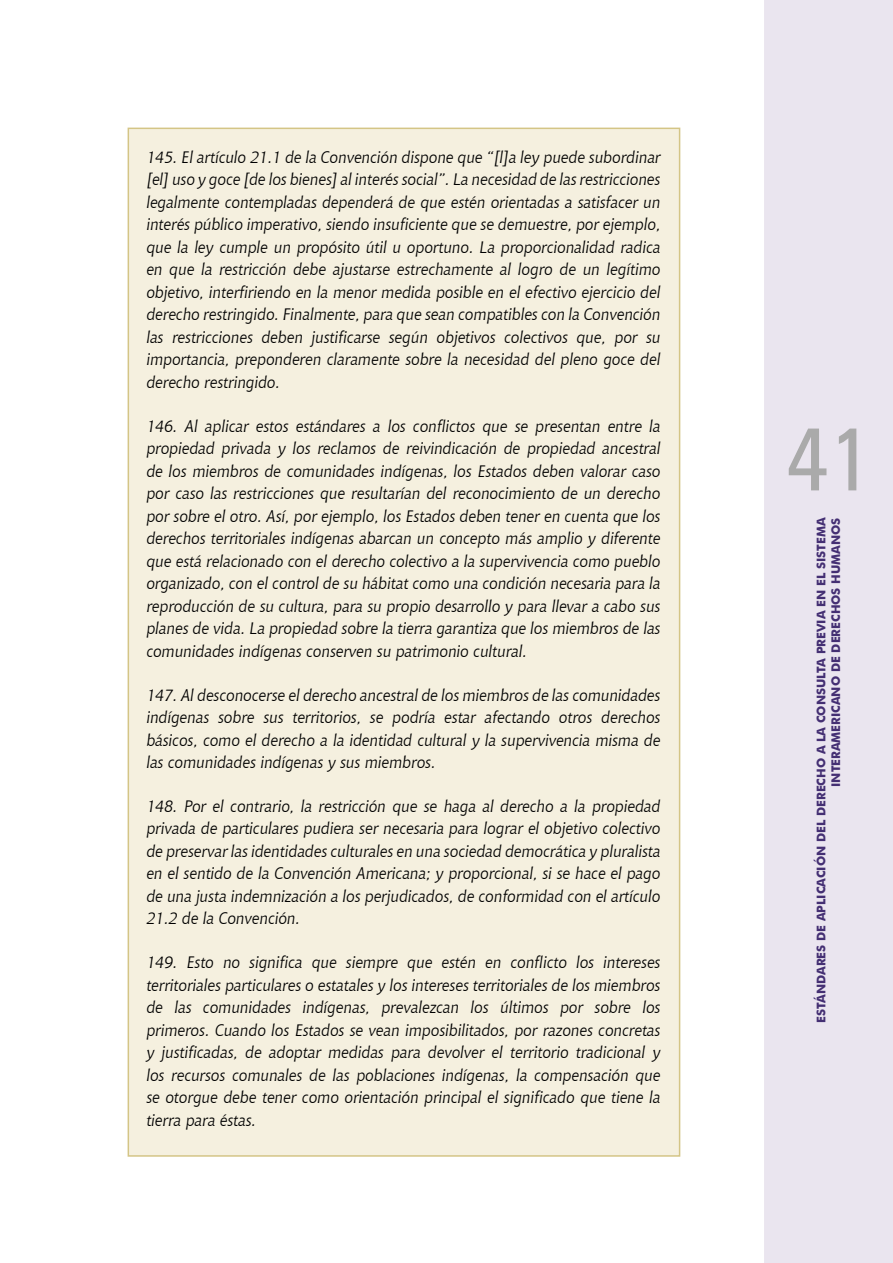
<style>
.page{position:relative;width:893px;height:1263px;background:#fff}
.page>*{position:absolute;margin:0;border:0;box-sizing:border-box;transform-origin:0 0}
.t1{font:500 condensed 90px "Univers";color:#aaa}
.t2{font:italic 16.5px/22.5px "Chianti BT";color:#000;text-align:justify}
.t3{font:700 12px/14.4px "Futura BT";color:#442f73;text-align:right}
</style>
<div class="page">
<div style="left:764px;top:0;width:129px;height:1263px;background:#eae5ef"></div>
<div style="left:128px;top:128px;width:552px;height:1029px;background:#f5f0df;border:2px solid #d4c586"></div>
<p class="t2" style="left:147px;top:145px;width:516px">145. El artículo 21.1 de la Convención dispone que “[l]a ley puede subordinar [el] uso y goce [de los bienes] al interés social”. La necesidad de las restricciones legalmente contempladas dependerá de que estén orientadas a satisfacer un interés público imperativo, siendo insuficiente que se demuestre, por ejemplo, que la ley cumple un propósito útil u oportuno. La proporcionalidad radica en que la restricción debe ajustarse estrechamente al logro de un legítimo objetivo, interfiriendo en la menor medida posible en el efectivo ejercicio del derecho restringido. Finalmente, para que sean compatibles con la Convención las restricciones deben justificarse según objetivos colectivos que, por su importancia, preponderen claramente sobre la necesidad del pleno goce del derecho restringido.</p>
<p class="t2" style="left:147px;top:414px;width:516px">146. Al aplicar estos estándares a los conflictos que se presentan entre la propiedad privada y los reclamos de reivindicación de propiedad ancestral de los miembros de comunidades indígenas, los Estados deben valorar caso por caso las restricciones que resultarían del reconocimiento de un derecho por sobre el otro. Así, por ejemplo, los Estados deben tener en cuenta que los derechos territoriales indígenas abarcan un concepto más amplio y diferente que está relacionado con el derecho colectivo a la supervivencia como pueblo organizado, con el control de su hábitat como una condición necesaria para la reproducción de su cultura, para su propio desarrollo y para llevar a cabo sus planes de vida. La propiedad sobre la tierra garantiza que los miembros de las comunidades indígenas conserven su patrimonio cultural.</p>
<p class="t2" style="left:147px;top:683px;width:516px">147. Al desconocerse el derecho ancestral de los miembros de las comunidades indígenas sobre sus territorios, se podría estar afectando otros derechos básicos, como el derecho a la identidad cultural y la supervivencia misma de las comunidades indígenas y sus miembros.</p>
<p class="t2" style="left:147px;top:794px;width:516px">148. Por el contrario, la restricción que se haga al derecho a la propiedad privada de particulares pudiera ser necesaria para lograr el objetivo colectivo de preservar las identidades culturales en una sociedad democrática y pluralista en el sentido de la Convención Americana; y proporcional, si se hace el pago de una justa indemnización a los perjudicados, de conformidad con el artículo 21.2 de la Convención.</p>
<p class="t2" style="left:147px;top:950px;width:516px">149. Esto no significa que siempre que estén en conflicto los intereses territoriales particulares o estatales y los intereses territoriales de los miembros de las comunidades indígenas, prevalezcan los últimos por sobre los primeros. Cuando los Estados se vean imposibilitados, por razones concretas y justificadas, de adoptar medidas para devolver el territorio tradicional y los recursos comunales de las poblaciones indígenas, la compensación que se otorgue debe tener como orientación principal el significado que tiene la tierra para éstas.</p>
<h1 class="t1" style="left:787px;top:407px;width:85px">41</h1>
<p class="t3" style="left:814px;top:1023px;width:507px;rotate:-90deg">ESTÁNDARES DE APLICACIÓN DEL DERECHO A LA CONSULTA PREVIA EN EL SISTEMA<br>INTERAMERICANO DE DERECHOS HUMANOS</p>
</div>
